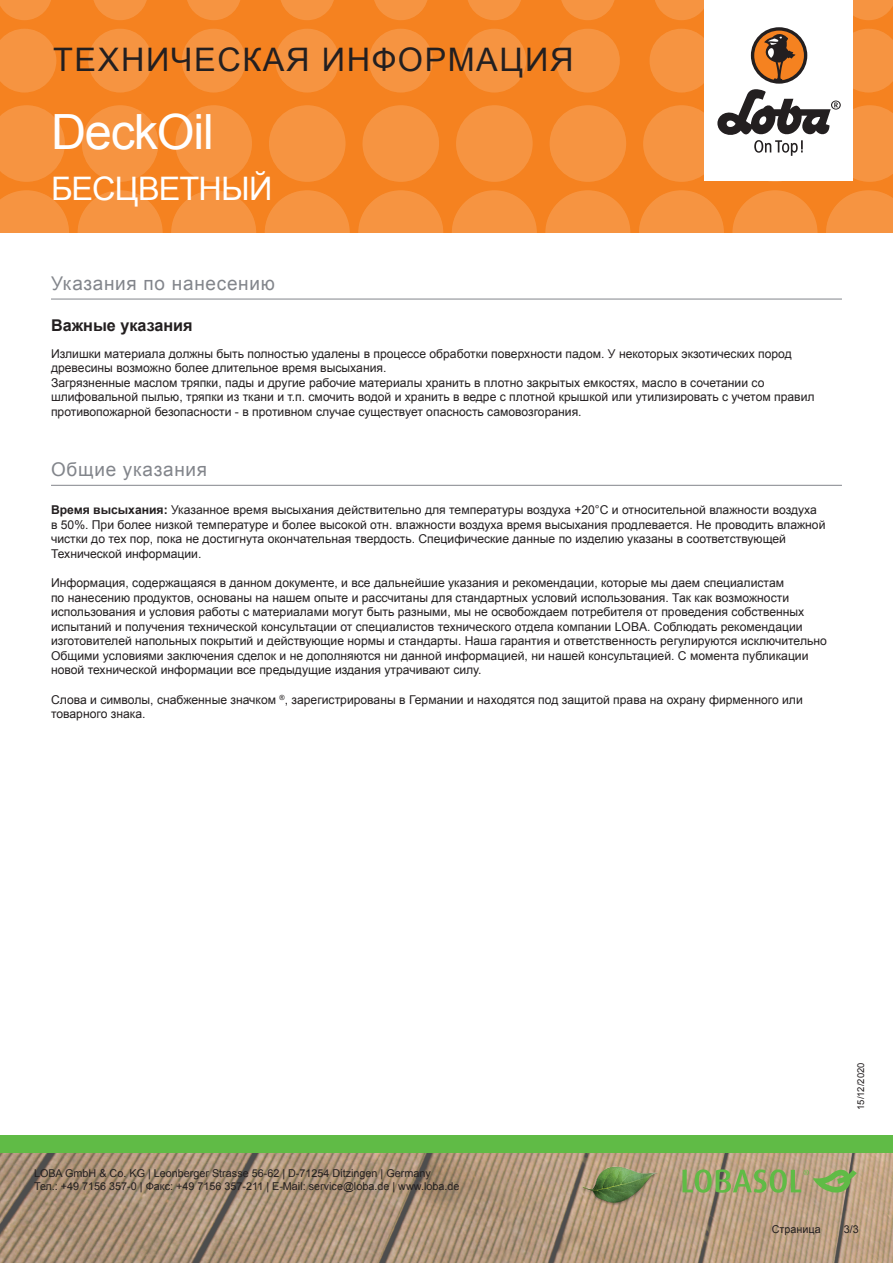
<style>
.page{position:relative;width:893px;height:1263px;background:#fff}
.page>*{position:absolute;margin:0;border:0;box-sizing:border-box;transform-origin:0 0}
.Produktname_Arial{font:48.6px "Arial";letter-spacing:-.025em;color:#fff}
.t1{font:32.4px "Arial";letter-spacing:.05em;color:#231f20}
.t2{font:32.4px "Arial";letter-spacing:-.025em;color:#fff}
.Titel_grau_Arial{font:18.9px "Arial";letter-spacing:.04em;color:#82858b}
.h1_Arial{font:700 16.2px "Arial";color:#231f20}
.Text_Arial{font:12.15px/14.5px "Arial";color:#231f20}
.t3{font:10.8px/12.9px "Arial";color:#231f20}
.t4{font:9.45px "Arial";color:#231f20}
.s1{font-weight:700}
</style>
<div class="page">
<div style="left:0;top:0;width:893px;height:233px;background:#f58220"></div>
<svg style="left:0;top:190px;width:69px;height:43px"></svg>
<svg style="left:78px;top:190px;width:85px;height:85px;fill:#f69441"></svg>
<svg style="left:171px;top:190px;width:85px;height:85px;fill:#f69441"></svg>
<svg style="left:265px;top:190px;width:85px;height:85px;fill:#f69441"></svg>
<svg style="left:358px;top:190px;width:85px;height:85px;fill:#f69441"></svg>
<svg style="left:545px;top:190px;width:85px;height:85px;fill:#f69441"></svg>
<svg style="left:452px;top:190px;width:85px;height:85px;fill:#f69441"></svg>
<svg style="left:732px;top:190px;width:85px;height:85px;fill:#f69441"></svg>
<svg style="left:639px;top:190px;width:85px;height:85px;fill:#f69441"></svg>
<svg style="left:826px;top:190px;width:67px;height:43px"></svg>
<svg style="left:0;top:105px;width:65px;height:77px"></svg>
<svg style="left:82px;top:105px;width:76px;height:77px"></svg>
<svg style="left:175px;top:105px;width:77px;height:77px"></svg>
<svg style="left:269px;top:105px;width:76px;height:77px"></svg>
<svg style="left:456px;top:105px;width:77px;height:77px"></svg>
<svg style="left:362px;top:105px;width:77px;height:77px"></svg>
<svg style="left:550px;top:105px;width:76px;height:77px"></svg>
<svg style="left:0;top:29px;width:56px;height:63px"></svg>
<svg style="left:182px;top:29px;width:64px;height:63px"></svg>
<svg style="left:88px;top:29px;width:64px;height:63px"></svg>
<svg style="left:275px;top:29px;width:64px;height:63px"></svg>
<svg style="left:462px;top:29px;width:64px;height:63px"></svg>
<svg style="left:369px;top:29px;width:64px;height:63px"></svg>
<svg style="left:556px;top:29px;width:64px;height:63px"></svg>
<svg style="left:0;top:0;width:51px;height:20px"></svg>
<svg style="left:187px;top:0;width:53px;height:20px"></svg>
<svg style="left:468px;top:0;width:53px;height:20px"></svg>
<svg style="left:655px;top:0;width:49px;height:20px"></svg>
<svg style="left:93px;top:0;width:54px;height:20px"></svg>
<svg style="left:374px;top:0;width:54px;height:20px"></svg>
<svg style="left:281px;top:0;width:53px;height:20px"></svg>
<svg style="left:561px;top:0;width:54px;height:20px"></svg>
<svg style="left:853px;top:0;width:40px;height:20px"></svg>
<img style="left:0;top:1152px;width:893px;height:111px">
<div style="left:0;top:1135px;width:893px;height:17px;background:#60bb46"></div>
<div style="left:704px;top:0;width:149px;height:181px;background:#fff"></div>
<svg style="left:643px;top:29px;width:250px;height:153px"></svg>
<img style="left:578px;top:1161px;width:82px;height:81px">
<svg style="left:682px;top:1169px;width:175px;height:24px"></svg>
<hr style="left:51px;top:485px;width:791px;height:1px;background:#82858b">
<hr style="left:51px;top:299px;width:791px;height:1px;background:#82858b">
<h2 class="t1" style="left:53px;top:38px;width:522px">ТЕХНИЧЕСКАЯ ИНФОРМАЦИЯ</h2>
<p class="Produktname_Arial" style="left:51px;top:100px;width:164px">DeckOil</p>
<h2 class="t2" style="left:51px;top:167px;width:223px">БЕСЦВЕТНЫЙ</h2>
<p class="Titel_grau_Arial" style="left:51px;top:271px;width:225px">Указания по нанесению</p>
<p class="h1_Arial" style="left:51px;top:314px;width:143px">Важные указания</p>
<p class="Text_Arial" style="left:51px;top:346px;width:742px">Излишки материала должны быть полностью удалены в процессе обработки поверхности падом. У некоторых экзотических пород древесины возможно более длительное время высыхания.</p>
<p class="Text_Arial" style="left:51px;top:375px;width:765px">Загрязненные маслом тряпки, пады и другие рабочие материалы хранить в плотно закрытых емкостях, масло в сочетании со шлифовальной пылью, тряпки из ткани и т.п. смочить водой и хранить в ведре с плотной крышкой или утилизировать с учетом правил противопожарной безопасности - в противном случае существует опасность самовозгорания.</p>
<p class="Titel_grau_Arial" style="left:51px;top:457px;width:158px">Общие указания</p>
<p class="Text_Arial" style="left:51px;top:503px;width:776px"><span class="s1">Время высыхания:</span> Указанное время высыхания действительно для температуры воздуха +20°C и относительной влажности воздуха в 50%. При более низкой температуре и более высокой отн. влажности воздуха время высыхания продлевается. Не проводить влажной чистки до тех пор, пока не достигнута окончательная твердость. Специфические данные по изделию указаны в соответствующей Технической информации.</p>
<p class="Text_Arial" style="left:51px;top:575px;width:777px">Информация, содержащаяся в данном документе, и все дальнейшие указания и рекомендации, которые мы даем специалистам<br>по нанесению продуктов, основаны на нашем опыте и рассчитаны для стандартных условий использования. Так как возможности использования и условия работы с материалами могут быть разными, мы не освобождаем потребителя от проведения собственных испытаний и получения технической консультации от специалистов технического отдела компании LOBA. Соблюдать рекомендации изготовителей напольных покрытий и действующие нормы и стандарты. Наша гарантия и ответственность регулируются исключительно Общими условиями заключения сделок и не дополняются ни данной информацией, ни нашей консультацией. С момента публикации новой технической информации все предыдущие издания утрачивают силу.</p>
<p class="Text_Arial" style="left:51px;top:692px;width:753px">Слова и символы, снабженные значком <sup>®</sup>, зарегистрированы в Германии и находятся под защитой права на охрану фирменного или товарного знака.</p>
<p class="t3" style="left:34px;top:1167px;width:427px">LOBA GmbH &amp; Co. KG | Leonberger Strasse 56-62 | D-71254 Ditzingen | Germany<br>Тел.: +49 7156 357-0 | Факс: +49 7156 357-211 | E-Mail: service@loba.de | www.loba.de</p>
<p class="t4" style="left:855px;top:1110px;width:49px;rotate:-90deg">15/12/2020</p>
<p class="t3" style="left:772px;top:1222px;width:50px">Страница</p>
<p class="t3" style="left:844px;top:1222px;width:17px">3/3</p>
</div>
